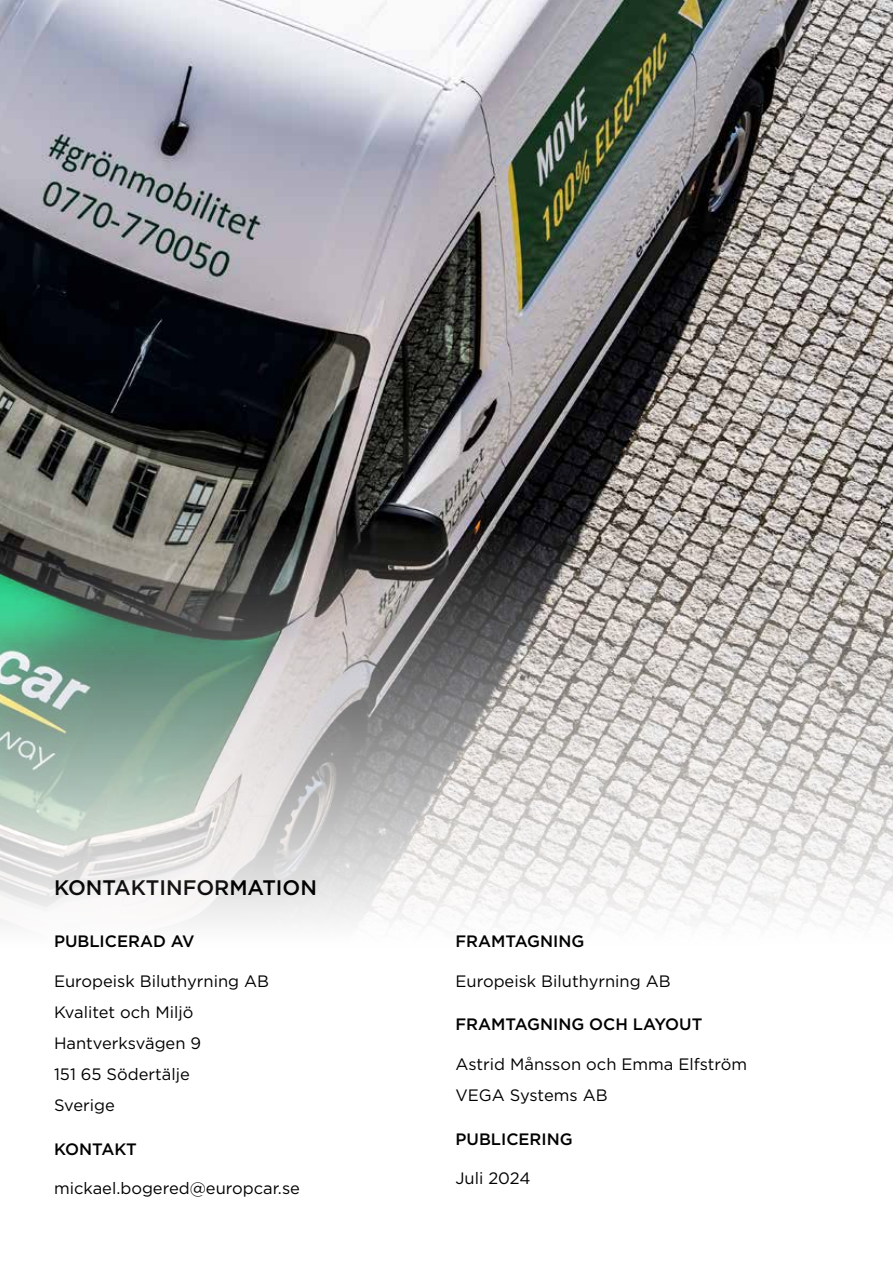
<style>
.page{position:relative;width:893px;height:1263px;background:#fff}
.page>*{position:absolute;margin:0;border:0;box-sizing:border-box;transform-origin:0 0}
.t1{font:500 21px "Gotham";color:#000}
.t2{font:16.5px/31px "Gotham";color:#000}
.t3{font:500 16.5px "Gotham";color:#000}
</style>
<div class="page">
<img style="left:0;top:0;width:893px;height:925px">
<p class="t1" style="left:54px;top:874px;width:265px">KONTAKTINFORMATION</p>
<p class="t3" style="left:54px;top:930px;width:142px">PUBLICERAD AV</p>
<p class="t2" style="left:54px;top:965px;width:217px">Europeisk Biluthyrning AB<br>Kvalitet och Miljö<br>Hantverksvägen 9<br>151 65 Södertälje<br>Sverige</p>
<p class="t3" style="left:54px;top:1138px;width:84px">KONTAKT</p>
<p class="t2" style="left:54px;top:1172px;width:247px">mickael.bogered@europcar.se</p>
<p class="t3" style="left:455px;top:930px;width:130px">FRAMTAGNING</p>
<p class="t2" style="left:455px;top:965px;width:217px">Europeisk Biluthyrning AB</p>
<p class="t3" style="left:455px;top:1014px;width:248px">FRAMTAGNING OCH LAYOUT</p>
<p class="t2" style="left:455px;top:1048px;width:293px">Astrid Månsson och Emma Elfström<br>VEGA Systems AB</p>
<p class="t3" style="left:455px;top:1128px;width:119px">PUBLICERING</p>
<p class="t2" style="left:455px;top:1162px;width:76px">Juli 2024</p>
</div>
